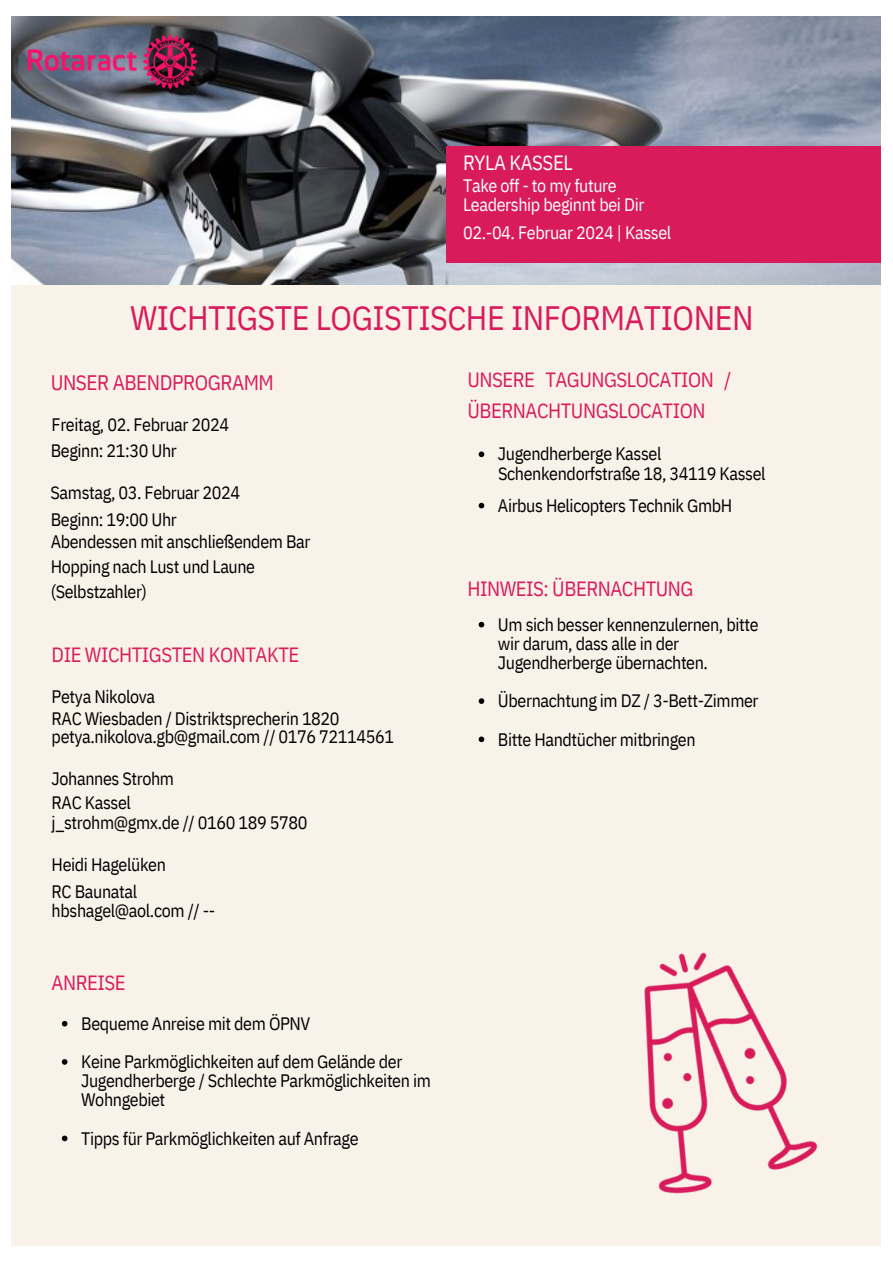
<style>
.page{position:relative;width:893px;height:1264px;background:#fff}
.page>*{position:absolute;margin:0;border:0;box-sizing:border-box;transform-origin:0 0}
.t1{font:33.75px "IBM Plex Sans Cond";letter-spacing:-.015em;color:#d91b5c}
.t2{font:21px "IBM Plex Sans Cond";letter-spacing:-.02em;color:#d91b5c}
.t3{font:20.55px/31.5px "IBM Plex Sans Cond";letter-spacing:-.02em;color:#d91b5c}
.t4{font:20.55px "IBM Plex Sans Cond";letter-spacing:-.02em;color:#fff}
.t5{font:18px/19px "IBM Plex Sans Cond";letter-spacing:-.02em;color:#000}
.t6{font:18px "IBM Plex Sans Cond";letter-spacing:-.02em;color:#fff}
</style>
<div class="page">
<div style="left:12px;top:17px;width:868px;height:1227px;background:#f9f2e8"></div>
<img style="left:12px;top:16px;width:868px;height:268px">
<div style="left:446px;top:146px;width:434px;height:116px;background:#d91b5c"></div>
<img style="left:12px;top:19px;width:201px;height:86px">
<img style="left:644px;top:952px;width:174px;height:242px">
<svg style="left:478px;top:451px;width:6px;height:6px"></svg>
<svg style="left:478px;top:503px;width:6px;height:5px"></svg>
<svg style="left:478px;top:622px;width:6px;height:5px"></svg>
<svg style="left:478px;top:698px;width:6px;height:6px"></svg>
<svg style="left:478px;top:736px;width:6px;height:6px"></svg>
<svg style="left:62px;top:1020px;width:5px;height:6px"></svg>
<svg style="left:62px;top:1059px;width:5px;height:5px"></svg>
<svg style="left:62px;top:1135px;width:5px;height:6px"></svg>
<p class="t4" style="left:463px;top:149px;width:111px">RYLA KASSEL</p>
<p class="t6" style="left:463px;top:173px;width:155px">Take off - to my future</p>
<p class="t6" style="left:463px;top:192px;width:183px">Leadership beginnt bei Dir</p>
<p class="t6" style="left:463px;top:221px;width:210px">02.-04. Februar 2024 | Kassel</p>
<p class="t1" style="left:130px;top:295px;width:625px">WICHTIGSTE LOGISTISCHE INFORMATIONEN</p>
<p class="t2" style="left:51px;top:369px;width:225px">UNSER ABENDPROGRAMM</p>
<p class="t3" style="left:467px;top:363px;width:265px">UNSERE TAGUNGSLOCATION /<br>ÜBERNACHTUNGSLOCATION</p>
<p class="t5" style="left:52px;top:414px;width:179px">Freitag, 02. Februar 2024</p>
<p class="t5" style="left:51px;top:441px;width:128px">Beginn: 21:30 Uhr</p>
<p class="t5" style="left:51px;top:483px;width:191px">Samstag, 03. Februar 2024</p>
<p class="t5" style="left:51px;top:509px;width:128px">Beginn: 19:00 Uhr</p>
<p class="t5" style="left:51px;top:529px;width:261px;line-height:24.8px">Abendessen mit anschließendem Bar<br>Hopping nach Lust und Laune</p>
<p class="t5" style="left:51px;top:581px;width:98px">(Selbstzahler)</p>
<p class="t3" style="left:52px;top:639px;width:249px">DIE WICHTIGSTEN KONTAKTE</p>
<p class="t5" style="left:52px;top:686px;width:105px">Petya Nikolova</p>
<p class="t5" style="left:52px;top:708px;width:289px">RAC Wiesbaden / Distriktsprecherin 1820</p>
<p class="t5" style="left:52px;top:726px;width:344px">petya.nikolova.gb@gmail.com // 0176 72114561</p>
<p class="t5" style="left:52px;top:769px;width:124px">Johannes Strohm</p>
<p class="t5" style="left:52px;top:792px;width:81px">RAC Kassel</p>
<p class="t5" style="left:52px;top:812px;width:257px">j_strohm@gmx.de // 0160 189 5780</p>
<p class="t5" style="left:52px;top:855px;width:116px">Heidi Hagelüken</p>
<p class="t5" style="left:52px;top:881px;width:87px">RC Baunatal</p>
<p class="t5" style="left:52px;top:900px;width:165px">hbshagel@aol.com // --</p>
<p class="t3" style="left:52px;top:966px;width:75px">ANREISE</p>
<p class="t5" style="left:81px;top:1013px;width:231px">Bequeme Anreise mit dem ÖPNV</p>
<p class="t5" style="left:81px;top:1051px;width:351px">Keine Parkmöglichkeiten auf dem Gelände der<br>Jugendherberge / Schlechte Parkmöglichkeiten im<br>Wohngebiet</p>
<p class="t5" style="left:81px;top:1128px;width:279px">Tipps für Parkmöglichkeiten auf Anfrage</p>
<p class="t5" style="left:498px;top:444px;width:165px">Jugendherberge Kassel</p>
<p class="t5" style="left:498px;top:463px;width:269px">Schenkendorfstraße 18, 34119 Kassel</p>
<p class="t5" style="left:498px;top:495px;width:236px">Airbus Helicopters Technik GmbH</p>
<p class="t3" style="left:467px;top:573px;width:227px">HINWEIS: ÜBERNACHTUNG</p>
<p class="t5" style="left:498px;top:614px;width:262px">Um sich besser kennenzulernen, bitte wir darum, dass alle in der<br>Jugendherberge übernachten.</p>
<p class="t5" style="left:498px;top:691px;width:262px">Übernachtung im DZ / 3-Bett-Zimmer</p>
<p class="t5" style="left:498px;top:729px;width:199px">Bitte Handtücher mitbringen</p>
</div>
